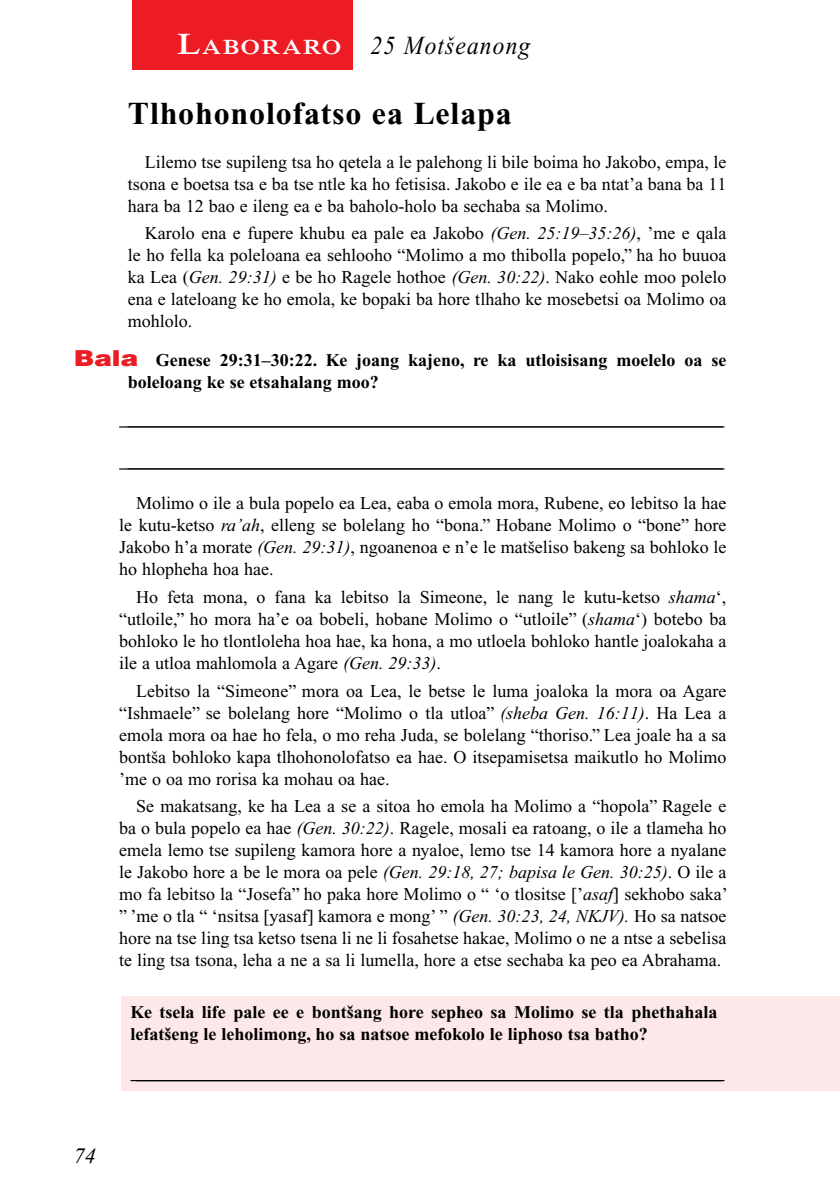
<style>
.page{position:relative;width:840px;height:1191px;background:#fff}
.page>*{position:absolute;margin:0;border:0;box-sizing:border-box;transform-origin:0 0}
.t1{font:700 32px "Times New Roman PS Std";letter-spacing:.025em;color:#000}
.t2{font:italic 26px "Times New Roman PS Std";letter-spacing:.05em;color:#000;scale:.9 1}
.t3{font:italic 22px "Times New Roman PS Std";color:#000}
.t4{font:600 21px "Times NRMT Std";letter-spacing:.07em;color:#fff;scale:1.1 1}
.t5{font:18px/22px "Times New Roman PS Std";color:#000;text-align:justify}
.t6{font:700 18px/22px "Times New Roman PS Std";color:#000}
.s1{font-size:30px}
.s2{font-style:italic}
.s3{font-family:"Helvetica LT Std";font-weight:900;font-size:22px;color:#ed1c24}
</style>
<div class="page">
<div style="left:133px;top:0;width:220px;height:69px;background:#ed1c24"></div>
<div style="left:122px;top:995px;width:717px;height:95px;background:#fde8e9"></div>
<hr style="left:119px;top:426px;width:605px;height:1px;background:#000">
<hr style="left:119px;top:468px;width:605px;height:1px;background:#000">
<hr style="left:130px;top:1080px;width:594px;height:1px;background:#000">
<p class="t4" style="left:177px;top:35px;width:151px"><span class="s1">L</span>ABORARO</p>
<h2 class="t2" style="left:370px;top:32px;width:179px">25 Motšeanong</h2>
<h1 class="t1" style="left:128px;top:95px;width:385px">Tlhohonolofatso ea Lelapa</h1>
<p class="t5" style="left:128px;top:151px;width:600px;text-indent:17px">Lilemo tse supileng tsa ho qetela a le palehong li bile boima ho Jakobo, empa, le tsona e boetsa tsa e ba tse ntle ka ho fetisisa. Jakobo e ile ea e ba ntat’a bana ba 11 hara ba 12 bao e ileng ea e ba baholo-holo ba sechaba sa Molimo.</p>
<p class="t5" style="left:128px;top:222px;width:600px;text-indent:17px">Karolo ena e fupere khubu ea pale ea Jakobo <span class="s2">(Gen. 25:19–35:26)</span>, ’me e qala le ho fella ka poleloana ea sehlooho “Molimo a mo thibolla popelo,” ha ho buuoa ka Lea (<span class="s2">Gen. 29:31)</span> e be ho Ragele hothoe <span class="s2">(Gen. 30:22)</span>. Nako eohle moo polelo ena e lateloang ke ho emola, ke bopaki ba hore tlhaho ke mosebetsi oa Molimo oa mohlolo.</p>
<p class="t6" style="left:128px;top:349px;width:599px;text-indent:-54px"><span class="s3">Bala</span> Genese 29:31–30:22. Ke joang kajeno, re ka utloisisang moelelo oa se boleloang ke se etsahalang moo?</p>
<p class="t5" style="left:128px;top:408px;width:595px">__________________________________________________________________</p>
<p class="t5" style="left:128px;top:450px;width:595px">__________________________________________________________________</p>
<p class="t5" style="left:119px;top:492px;width:608px;text-indent:17px">Molimo o ile a bula popelo ea Lea, eaba o emola mora, Rubene, eo lebitso la hae le kutu-ketso <span class="s2">ra’ah</span>, elleng se bolelang ho “bona.” Hobane Molimo o “bone” hore Jakobo h’a morate <span class="s2">(Gen. 29:31)</span>, ngoanenoa e n’e le matšeliso bakeng sa bohloko le ho hlopheha hoa hae.</p>
<p class="t5" style="left:119px;top:586px;width:608px;text-indent:17px">Ho feta mona, o fana ka lebitso la Simeone, le nang le kutu-ketso <span class="s2">shama</span>‘, “utloile,” ho mora ha’e oa bobeli, hobane Molimo o “utloile” (<span class="s2">shama</span>‘) botebo ba bohloko le ho tlontloleha hoa hae, ka hona, a mo utloela bohloko hantle joalokaha a ile a utloa mahlomola a Agare <span class="s2">(Gen. 29:33)</span>.</p>
<p class="t5" style="left:119px;top:679px;width:608px;text-indent:17px">Lebitso la “Simeone” mora oa Lea, le betse le luma joaloka la mora oa Agare “Ishmaele” se bolelang hore “Molimo o tla utloa” <span class="s2">(sheba Gen. 16:11)</span>. Ha Lea a emola mora oa hae ho fela, o mo reha Juda, se bolelang “thoriso.” Lea joale ha a sa bontša bohloko kapa tlhohonolofatso ea hae. O itsepamisetsa maikutlo ho Molimo ’me o oa mo rorisa ka mohau oa hae.</p>
<p class="t5" style="left:119px;top:795px;width:610px;text-indent:17px">Se makatsang, ke ha Lea a se a sitoa ho emola ha Molimo a “hopola” Ragele e ba o bula popelo ea hae <span class="s2">(Gen. 30:22)</span>. Ragele, mosali ea ratoang, o ile a tlameha ho emela lemo tse supileng kamora hore a nyaloe, lemo tse 14 kamora hore a nyalane le Jakobo hore a be le mora oa pele <span class="s2">(Gen. 29:18, 27; bapisa le Gen. 30:25)</span>. O ile a mo fa lebitso la “Josefa” ho paka hore Molimo o “ ‘o tlositse [’<span class="s2">asaf</span>] sekhobo saka’ ” ’me o tla “ ‘nsitsa [yasaf] kamora e mong’ ” <span class="s2">(Gen. 30:23, 24, NKJV).</span> Ho sa natsoe hore na tse ling tsa ketso tsena li ne li fosahetse hakae, Molimo o ne a ntse a sebelisa te ling tsa tsona, leha a ne a sa li lumella, hore a etse sechaba ka peo ea Abrahama.</p>
<p class="t6" style="left:130px;top:1000px;width:588px">Ke tsela life pale ee e bontšang hore sepheo sa Molimo se tla phethahala lefatšeng le leholimong, ho sa natsoe mefokolo le liphoso tsa batho?</p>
<p class="t3" style="left:74px;top:1144px;width:23px">74</p>
</div>
